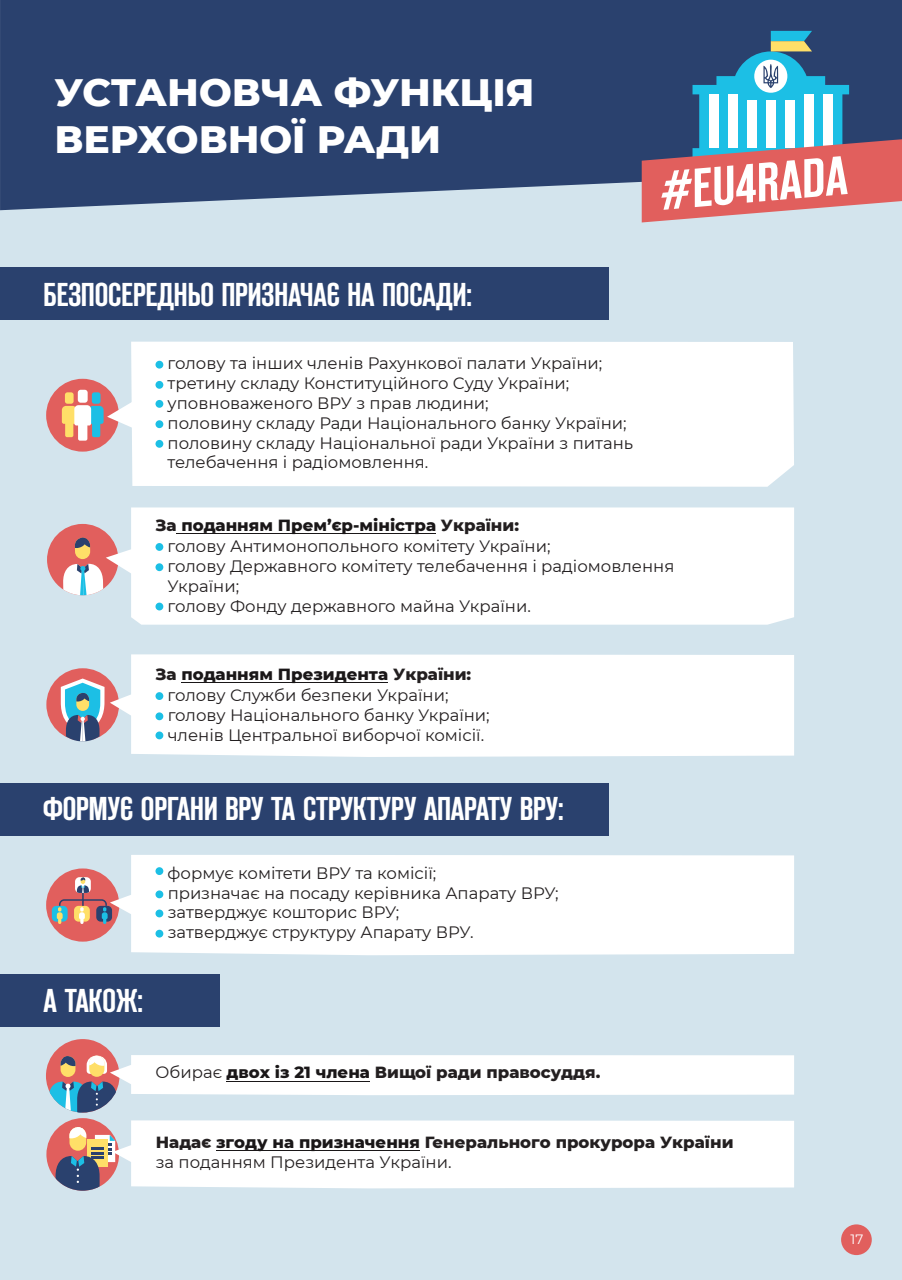
<style>
.page{position:relative;width:902px;height:1280px;background:#fff}
.page>*{position:absolute;margin:0;border:0;box-sizing:border-box;transform-origin:0 0}
.t1{font:54.6px "Reforma Grotesk Demi C";color:#fff}
.t2{font:800 39px/46.8px "Montserrat";color:#fff}
.t3{font:33px "Reforma Grotesk Demi C";color:#fff}
.t4{font:16.5px/19.8px "Montserrat";color:#231f20}
.t5{font:800 16.5px/19.8px "Montserrat";color:#231f20}
.t6{font:800 16.5px "Montserrat";color:#1a1718}
.t7{font:13.5px "Montserrat";color:#fff}
.s1{color:#231f20}
.s2{font-weight:400}
.s3{color:#1a1718}
</style>
<div class="page">
<div style="left:0;top:0;width:901px;height:1280px;background:#d3e4ed"></div>
<div style="left:0;top:0;width:901px;height:210px;background:#2a416e"></div>
<div style="left:0;top:783px;width:608px;height:52px;background:#2a416e"></div>
<div style="left:0;top:974px;width:220px;height:53px;background:#2a416e"></div>
<div style="left:131px;top:855px;width:663px;height:100px;background:#fff"></div>
<div style="left:46px;top:379px;width:73px;height:73px;background:#e15f5d;border-radius:50%"></div>
<div style="left:65px;top:392px;width:9px;height:12px;background:#ffdf68;border-radius:3px"></div>
<div style="left:92px;top:392px;width:8px;height:12px;background:#1cbfe5;border-radius:3px"></div>
<div style="left:78px;top:390px;width:10px;height:13px;background:#fff;border-radius:3px"></div>
<div style="left:46px;top:868px;width:73px;height:74px;background:#e15f5d;border-radius:50%"></div>
<div style="left:52px;top:906px;width:16px;height:16px;background:#1cbfe5;border-radius:4px"></div>
<div style="left:46px;top:668px;width:73px;height:73px;background:#e15f5d;border-radius:50%"></div>
<svg style="left:57px;top:877px;width:80px;height:47px"></svg>
<svg style="left:46px;top:1039px;width:748px;height:73px"></svg>
<div style="left:131px;top:654px;width:663px;height:103px;background:#fff"></div>
<svg style="left:61px;top:678px;width:76px;height:63px"></svg>
<div style="left:131px;top:507px;width:663px;height:118px;background:#fff"></div>
<div style="left:131px;top:342px;width:663px;height:145px;background:#fff"></div>
<svg style="left:62px;top:399px;width:78px;height:42px"></svg>
<svg style="left:47px;top:524px;width:94px;height:71px"></svg>
<div style="left:0;top:267px;width:608px;height:53px;background:#2a416e"></div>
<div style="left:155px;top:890px;width:8px;height:8px;background:#1cbfe5;border-radius:50%"></div>
<div style="left:155px;top:930px;width:8px;height:7px;background:#1cbfe5;border-radius:50%"></div>
<div style="left:155px;top:909px;width:8px;height:8px;background:#1cbfe5;border-radius:50%"></div>
<div style="left:155px;top:867px;width:8px;height:8px;background:#1cbfe5;border-radius:50%"></div>
<hr style="left:176px;top:533px;width:260px;height:1px;background:#1a1718">
<hr style="left:181px;top:682px;width:207px;height:1px;background:#1a1718">
<div style="left:155px;top:712px;width:8px;height:8px;background:#1cbfe5;border-radius:50%"></div>
<div style="left:155px;top:731px;width:8px;height:8px;background:#1cbfe5;border-radius:50%"></div>
<div style="left:155px;top:692px;width:8px;height:8px;background:#1cbfe5;border-radius:50%"></div>
<div style="left:155px;top:563px;width:8px;height:8px;background:#1cbfe5;border-radius:50%"></div>
<div style="left:155px;top:603px;width:8px;height:7px;background:#1cbfe5;border-radius:50%"></div>
<div style="left:155px;top:543px;width:8px;height:8px;background:#1cbfe5;border-radius:50%"></div>
<div style="left:155px;top:381px;width:8px;height:8px;background:#1cbfe5;border-radius:50%"></div>
<div style="left:155px;top:420px;width:8px;height:8px;background:#1cbfe5;border-radius:50%"></div>
<div style="left:155px;top:440px;width:8px;height:8px;background:#1cbfe5;border-radius:50%"></div>
<div style="left:155px;top:400px;width:8px;height:8px;background:#1cbfe5;border-radius:50%"></div>
<div style="left:155px;top:361px;width:8px;height:8px;background:#1cbfe5;border-radius:50%"></div>
<hr style="left:226px;top:1081px;width:144px;height:1px;background:#1a1718">
<svg style="left:46px;top:1118px;width:748px;height:73px;background:#f3f1f1"></svg>
<svg style="left:641px;top:31px;width:260px;height:191px;background:#80788e"></svg>
<div style="left:841px;top:1224px;width:30px;height:31px;background:#e15f5d;border-radius:50%"></div>
<h2 class="t2" style="left:55px;top:67px;width:481px">УСТАНОВЧА ФУНКЦІЯ<br>ВЕРХОВНОЇ РАДИ</h2>
<h1 class="t1" style="left:656px;top:162px;width:189px;rotate:-5deg">#EU4RADA</h1>
<h3 class="t3" style="left:44px;top:276px;width:430px">БЕЗПОСЕРЕДНЬО ПРИЗНАЧАЄ НА ПОСАДИ:</h3>
<p class="t4" style="left:168px;top:353px;width:467px">голову та інших членів Рахункової палати України; третину складу Конституційного Суду України; уповноваженого ВРУ з прав людини;<br>половину складу Ради Національного банку України; половину складу Національної ради України з питань телебачення і радіомовлення.</p>
<p class="t6" style="left:155px;top:513px;width:365px"><span class="s1">За</span> поданням Прем’єр-міністра <span class="s1">України:</span></p>
<p class="t4" style="left:168px;top:536px;width:508px">голову Антимонопольного комітету України;<br>голову Державного комітету телебачення і радіомовлення України;<br>голову Фонду державного майна України.</p>
<p class="t6" style="left:155px;top:662px;width:317px"><span class="s1">За</span> поданням Президента <span class="s1">України:</span></p>
<p class="t4" style="left:168px;top:685px;width:323px">голову Служби безпеки України; голову Національного банку України; членів Центральної виборчої комісії.</p>
<h3 class="t3" style="left:44px;top:791px;width:521px">ФОРМУЄ ОРГАНИ ВРУ ТА СТРУКТУРУ АПАРАТУ ВРУ:</h3>
<h3 class="t3" style="left:44px;top:982px;width:101px">А ТАКОЖ:</h3>
<p class="t4" style="left:168px;top:862px;width:392px">формує комітети ВРУ та комісії;<br>призначає на посаду керівника Апарату ВРУ; затверджує кошторис ВРУ;<br>затверджує структуру Апарату ВРУ.</p>
<p class="t5" style="left:155px;top:1061px;width:446px"><span class="s2">Обирає</span> <span class="s3">двох із 21 члена</span> Вищої ради правосуддя.</p>
<p class="t5" style="left:156px;top:1131px;width:579px">Надає <span class="s3">згоду на призначення</span> Генерального прокурора України <span class="s2">за поданням Президента України.</span></p>
<p class="t7" style="left:850px;top:1230px;width:14px">17</p>
</div>
